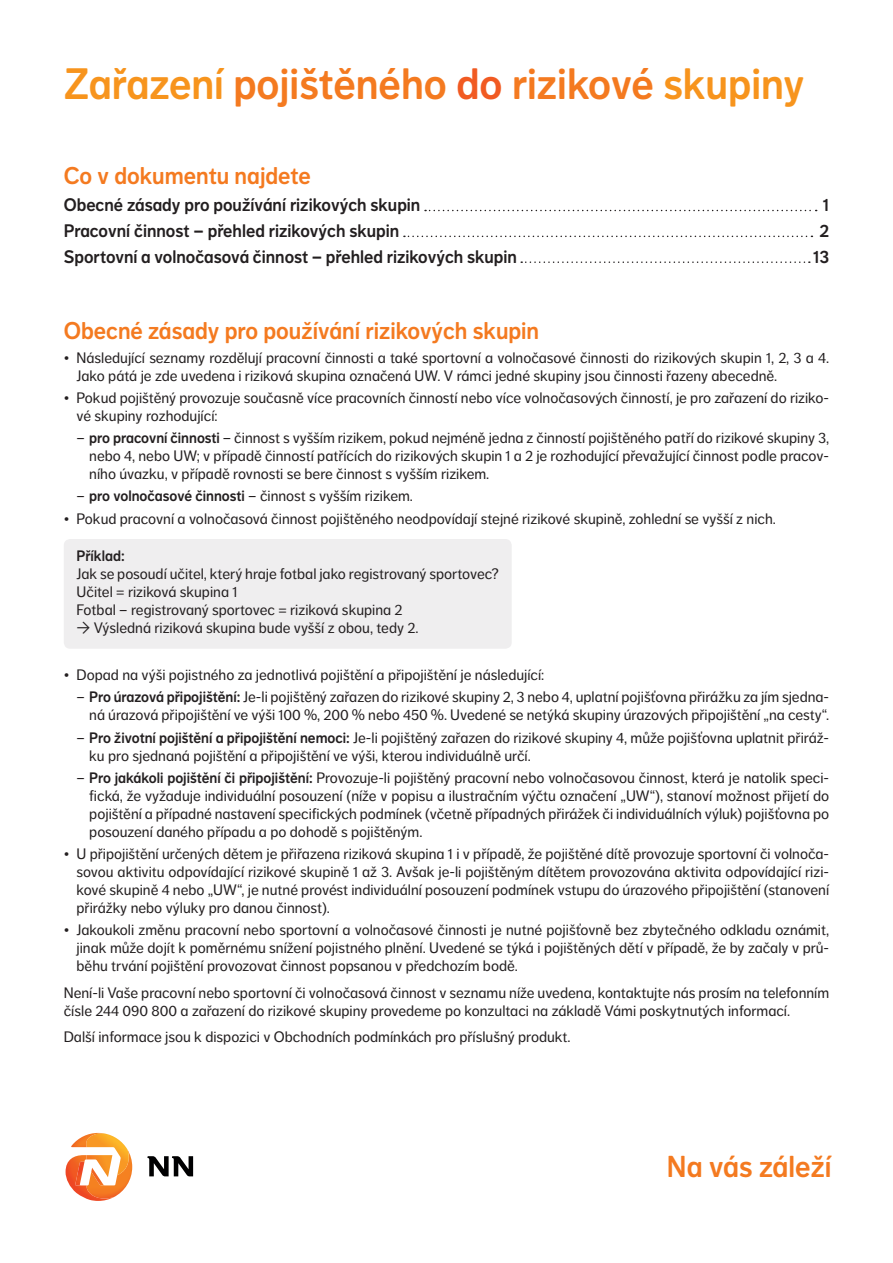
<style>
.page{position:relative;width:893px;height:1263px;background:#fff}
.page>*{position:absolute;margin:0;border:0;box-sizing:border-box;transform-origin:0 0}
.t1{font:43.5px "NN Dagny Display";color:#f47a20}
.t2{font:30px "NN Dagny Display";color:#f47a20}
.t3{font:24px "NN Dagny Display";color:#f47a20}
.text_s_body{font:18px "NN Dagny Display";color:#231f20}
.text_s_body-2{font:15px/18px "NN Dagny Text";color:#231f20}
.s1{color:#f7941d}
.s2{color:#f15a22}
.s3{font-family:"NN Dagny Display"}
</style>
<div class="page">
<svg style="left:425px;top:210px;width:392px;height:1px"></svg>
<svg style="left:404px;top:236px;width:408px;height:1px"></svg>
<svg style="left:521px;top:261px;width:289px;height:2px"></svg>
<div style="left:64px;top:539px;width:448px;height:110px;background:#efeeef;border-radius:6px"></div>
<svg style="left:65px;top:1132px;width:68px;height:44px"></svg>
<img style="left:114px;top:1149px;width:18px;height:48px">
<img style="left:66px;top:1155px;width:48px;height:46px">
<img style="left:86px;top:1133px;width:43px;height:42px">
<img style="left:71px;top:1133px;width:33px;height:14px">
<img style="left:75px;top:1162px;width:9px;height:23px">
<img style="left:91px;top:1168px;width:14px;height:17px">
<svg style="left:147px;top:1156px;width:46px;height:20px"></svg>
<p class="t1" style="left:64px;top:58px;width:742px"><span class="s1">Zařazení</span> pojištěného <span class="s2">do</span> rizikové <span class="s1">skupiny</span></p>
<p class="t3" style="left:64px;top:162px;width:248px">Co v dokumentu najdete</p>
<p class="text_s_body" style="left:64px;top:194px;width:358px">Obecné zásady pro používání rizikových skupin</p>
<p class="text_s_body" style="left:823px;top:194px;width:8px">1</p>
<p class="text_s_body" style="left:64px;top:220px;width:337px">Pracovní činnost – přehled rizikových skupin</p>
<p class="text_s_body" style="left:820px;top:220px;width:11px">2</p>
<p class="text_s_body" style="left:64px;top:246px;width:455px">Sportovní a volnočasová činnost – přehled rizikových skupin</p>
<p class="text_s_body" style="left:813px;top:246px;width:18px">13</p>
<p class="t3" style="left:64px;top:317px;width:477px">Obecné zásady pro používání rizikových skupin</p>
<p class="text_s_body-2" style="left:77px;top:348px;width:754px;text-indent:-13px">• Následující seznamy rozdělují pracovní činnosti a také sportovní a volnočasové činnosti do rizikových skupin 1, 2, 3 a 4.<br>Jako pátá je zde uvedena i riziková skupina označená UW. V rámci jedné skupiny jsou činnosti řazeny abecedně.</p>
<p class="text_s_body-2" style="left:77px;top:389px;width:754px;text-indent:-13px">• Pokud pojištěný provozuje současně více pracovních činností nebo více volnočasových činností, je pro zařazení do riziko&shy;vé skupiny rozhodující:</p>
<p class="text_s_body-2" style="left:89px;top:429px;width:741px;text-align:justify;text-indent:-13px">– <span class="s3">pro pracovní činnosti</span> – činnost s vyšším rizikem, pokud nejméně jedna z činností pojištěného patří do rizikové skupiny 3, nebo 4, nebo UW; v případě činností patřících do rizikových skupin 1 a 2 je rozhodující převažující činnost podle pracov&shy;ního úvazku, v případě rovnosti se bere činnost s vyšším rizikem.</p>
<p class="text_s_body-2" style="left:77px;top:487px;width:338px">– <span class="s3">pro volnočasové činnosti</span> – činnost s vyšším rizikem.</p>
<p class="text_s_body-2" style="left:64px;top:509px;width:714px">• Pokud pracovní a volnočasová činnost pojištěného neodpovídají stejné rizikové skupině, zohlední se vyšší z nich.</p>
<p class="text_s_body-2" style="left:77px;top:547px;width:424px"><span class="s3">Příklad:<br></span>Jak se posoudí učitel, který hraje fotbal jako registrovaný sportovec?<br>Učitel = riziková skupina 1<br>Fotbal – registrovaný sportovec = riziková skupina 2</p>
<p class="text_s_body-2" style="left:77px;top:619px;width:343px">→ Výsledná riziková skupina bude vyšší z obou, tedy 2.</p>
<p class="text_s_body-2" style="left:64px;top:666px;width:482px">• Dopad na výši pojistného za jednotlivá pojištění a připojištění je následující:</p>
<p class="text_s_body-2" style="left:77px;top:688px;width:754px;text-align:right">– <span class="s3">Pro úrazová připojištění:</span> Je-li pojištěný zařazen do rizikové skupiny 2, 3 nebo 4, uplatní pojišťovna přirážku za jím sjedna&shy;ná úrazová připojištění ve výši 100 %, 200 % nebo 450 %. Uvedené se netýká skupiny úrazových připojištění „na cesty“.</p>
<p class="text_s_body-2" style="left:89px;top:728px;width:741px;text-indent:-13px">– <span class="s3">Pro životní pojištění a připojištění nemoci:</span> Je-li pojištěný zařazen do rizikové skupiny 4, může pojišťovna uplatnit přiráž&shy;ku pro sjednaná pojištění a připojištění ve výši, kterou individuálně určí.</p>
<p class="text_s_body-2" style="left:89px;top:769px;width:741px;text-align:justify;text-indent:-13px">– <span class="s3">Pro jakákoli pojištění či připojištění:</span> Provozuje-li pojištěný pracovní nebo volnočasovou činnost, která je natolik speci&shy;fická, že vyžaduje individuální posouzení (níže v popisu a ilustračním výčtu označení „UW“), stanoví možnost přijetí do pojištění a případné nastavení specifických podmínek (včetně případných přirážek či individuálních výluk) pojišťovna po posouzení daného případu a po dohodě s pojištěným.</p>
<p class="text_s_body-2" style="left:77px;top:845px;width:754px;text-align:justify;text-indent:-13px">• U připojištění určených dětem je přiřazena riziková skupina 1 i v případě, že pojištěné dítě provozuje sportovní či volnoča&shy;sovou aktivitu odpovídající rizikové skupině 1 až 3. Avšak je-li pojištěným dítětem provozována aktivita odpovídající rizi&shy;kové skupině 4 nebo „UW“, je nutné provést individuální posouzení podmínek vstupu do úrazového připojištění (stanovení přirážky nebo výluky pro danou činnost).</p>
<p class="text_s_body-2" style="left:77px;top:921px;width:754px;text-align:justify;text-indent:-13px">• Jakoukoli změnu pracovní nebo sportovní a volnočasové činnosti je nutné pojišťovně bez zbytečného odkladu oznámit, jinak může dojít k poměrnému snížení pojistného plnění. Uvedené se týká i pojištěných dětí v případě, že by začaly v prů&shy;běhu trvání pojištění provozovat činnost popsanou v předchozím bodě.</p>
<p class="text_s_body-2" style="left:64px;top:984px;width:767px">Není-li Vaše pracovní nebo sportovní či volnočasová činnost v seznamu níže uvedena, kontaktujte nás prosím na telefonním čísle 244 090 800 a zařazení do rizikové skupiny provedeme po konzultaci na základě Vámi poskytnutých informací.</p>
<p class="text_s_body-2" style="left:64px;top:1028px;width:508px">Další informace jsou k dispozici v Obchodních podmínkách pro příslušný produkt.</p>
<p class="t2" style="left:667px;top:1148px;width:166px">Na vás záleží</p>
</div>
